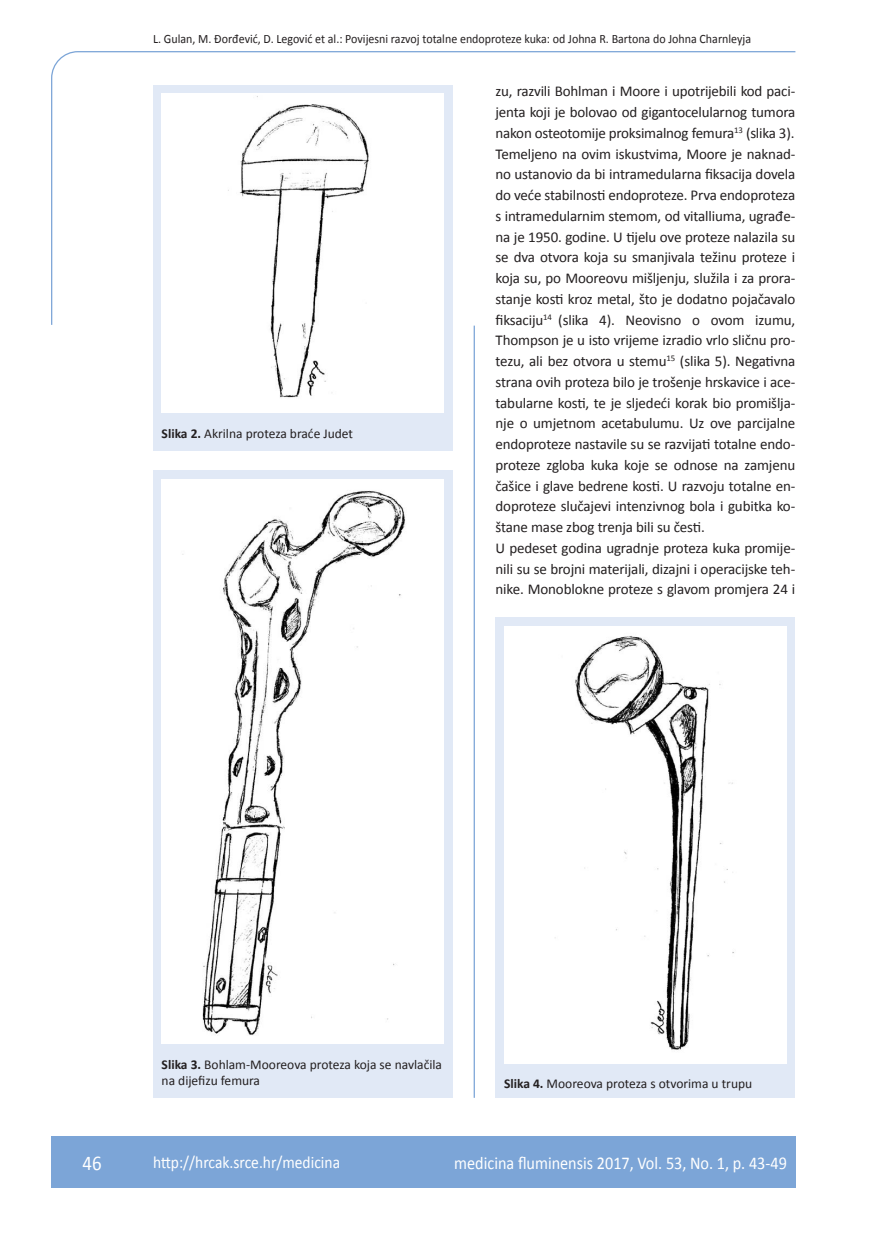
<style>
.page{position:relative;width:872px;height:1234px;background:#fff}
.page>*{position:absolute;margin:0;border:0;box-sizing:border-box;transform-origin:0 0}
.t1{font:21px "Calibri";color:#fff;scale:.9 1}
.t2{font:18px "Calibri";color:#fff;scale:.9 1}
.t3{font:17.25px "Calibri";color:#fff;scale:.9 1}
.t4{font:15px/20.7px "Calibri";letter-spacing:-.01em;color:#231f20}
.t5{font:13.5px/16.5px "Calibri";color:#231f20}
.t6{font:12.75px "Calibri";color:#231f20;scale:.94 1}
.s1{font-weight:700}
</style>
<div class="page">
<svg style="left:51px;top:51px;width:745px;height:274px"></svg>
<hr style="left:473px;top:325px;width:2px;height:772px;background:#7ca5d7">
<div style="left:51px;top:1135px;width:744px;height:51px;background:#7ca5d7"></div>
<div style="left:495px;top:617px;width:300px;height:480px;background:#e1e9f6"></div>
<div style="left:504px;top:626px;width:282px;height:437px;background:#fff"></div>
<img style="left:555px;top:636px;width:179px;height:414px">
<div style="left:153px;top:85px;width:300px;height:366px;background:#e1e9f6"></div>
<div style="left:162px;top:94px;width:282px;height:318px;background:#fff"></div>
<img style="left:228px;top:96px;width:141px;height:302px">
<div style="left:153px;top:470px;width:300px;height:627px;background:#e1e9f6"></div>
<div style="left:162px;top:479px;width:282px;height:564px;background:#fff"></div>
<img style="left:182px;top:490px;width:224px;height:545px">
<p class="t6" style="left:153px;top:30px;width:637px">L. Gulan, M. Đorđević, D. Legović et al.: Povijesni razvoj totalne endoproteze kuka: od Johna R. Bartona do Johna Charnleyja</p>
<p class="t5" style="left:162px;top:424px;width:193px"><span class="s1">Slika 2.</span> Akrilna proteza braće Judet</p>
<p class="t4" style="left:495px;top:80px;width:301px">zu, razvili Bohlman i Moore i upotrijebili kod paci&shy;jenta koji je bolovao od gigantocelularnog tumora nakon osteotomije proksimalnog femura<sup>13</sup> (slika 3).<br>Temeljeno na ovim iskustvima, Moore je naknad&shy;no ustanovio da bi intramedularna fiksacija dovela do veće stabilnosti endoproteze. Prva endoproteza s intramedularnim stemom, od vitalliuma, ugrađe&shy;na je 1950. godine. U tijelu ove proteze nalazila su se dva otvora koja su smanjivala težinu proteze i koja su, po Mooreovu mišljenju, služila i za prora&shy;stanje kosti kroz metal, što je dodatno pojačavalo fiksaciju<sup>14</sup> (slika 4). Neovisno o ovom izumu, Thompson je u isto vrijeme izradio vrlo sličnu pro&shy;tezu, ali bez otvora u stemu<sup>15</sup> (slika 5). Negativna strana ovih proteza bilo je trošenje hrskavice i ace&shy;tabularne kosti, te je sljedeći korak bio promišlja&shy;nje o umjetnom acetabulumu. Uz ove parcijalne endoproteze nastavile su se razvijati totalne endo&shy;proteze zgloba kuka koje se odnose na zamjenu čašice i glave bedrene kosti. U razvoju totalne en&shy;doproteze slučajevi intenzivnog bola i gubitka ko&shy;štane mase zbog trenja bili su česti.<br>U pedeset godina ugradnje proteza kuka promije&shy;nili su se brojni materijali, dizajni i operacijske teh&shy;nike. Monoblokne proteze s glavom promjera 24 i</p>
<p class="t5" style="left:162px;top:1055px;width:282px"><span class="s1">Slika 3.</span> Bohlam-Mooreova proteza koja se navlačila na dijefizu femura</p>
<p class="t5" style="left:504px;top:1074px;width:250px"><span class="s1">Slika 4.</span> Mooreova proteza s otvorima u trupu</p>
<h1 class="t1" style="left:82px;top:1149px;width:23px">46</h1>
<p class="t3" style="left:153px;top:1150px;width:209px">http://hrcak.srce.hr/medicina</p>
<p class="t2" style="left:454px;top:1151px;width:371px">medicina fluminensis 2017, Vol. 53, No. 1, p. 43-49</p>
</div>
